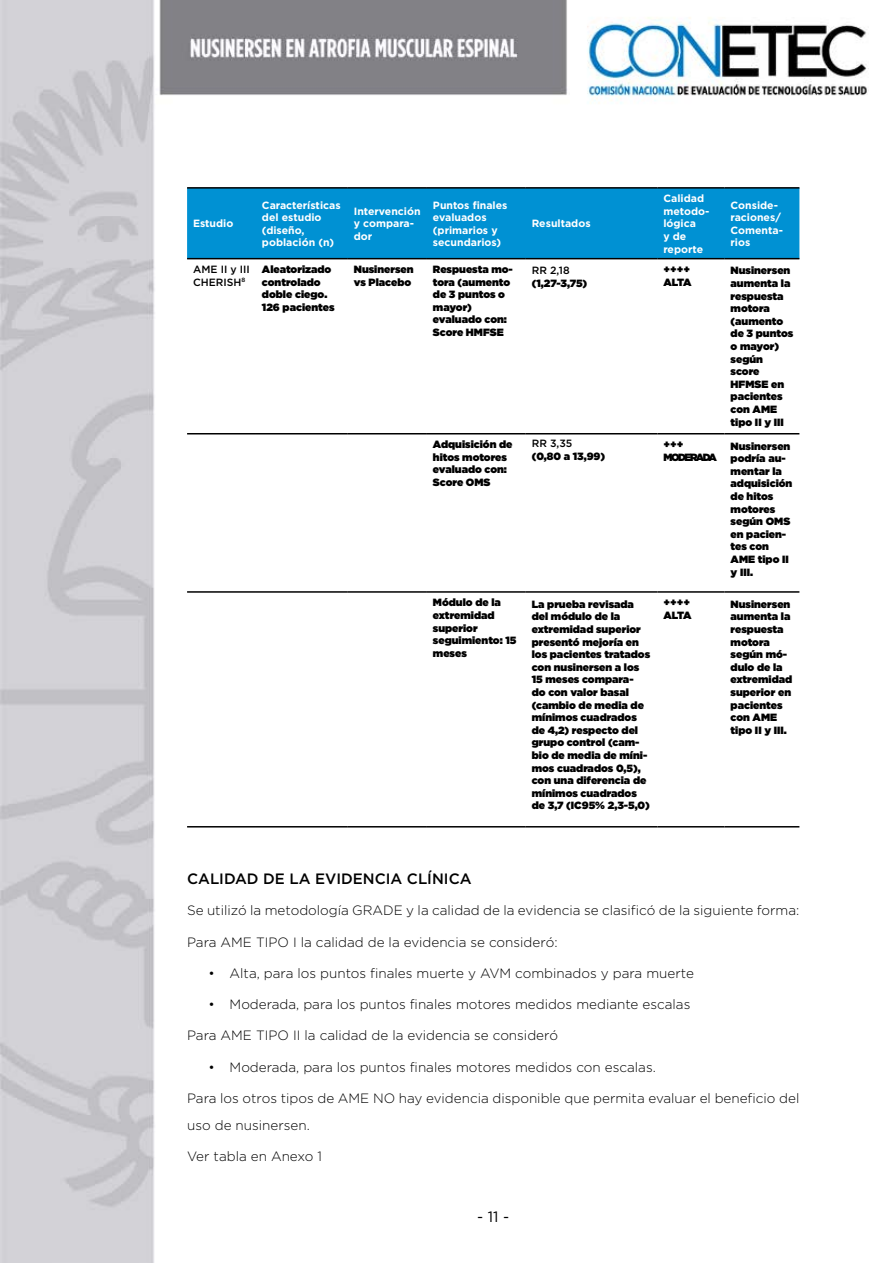
<style>
.page{position:relative;width:893px;height:1263px;background:#fff}
.page>*{position:absolute;margin:0;border:0;box-sizing:border-box;transform-origin:0 0}
.t1{font:500 15px "Gotham";color:#000}
.t2{font:15px "Gotham";color:#000}
.t3{font:300 13.5px/27px "Gotham";color:#000}
.t4{font:900 10.5px/12.6px "Gotham";color:#000}
.t5{font:700 10.5px/12.6px "Gotham";color:#fff}
.t6{font:500 10.5px/12.6px "Gotham";color:#000}
.t7{font:900 10.5px/12.6px "Gotham";letter-spacing:-.14em;color:#000}
</style>
<div class="page">
<img style="left:0;top:0;width:869px;height:1262px">
<div style="left:187px;top:189px;width:612px;height:69px;background:#0091d3"></div>
<hr style="left:187px;top:187px;width:69px;height:2px;background:#000">
<hr style="left:256px;top:187px;width:92px;height:2px;background:#000">
<hr style="left:348px;top:187px;width:79px;height:2px;background:#000">
<hr style="left:427px;top:187px;width:99px;height:2px;background:#000">
<hr style="left:526px;top:187px;width:131px;height:2px;background:#000">
<hr style="left:657px;top:187px;width:68px;height:2px;background:#000">
<hr style="left:725px;top:187px;width:74px;height:2px;background:#000">
<hr style="left:187px;top:258px;width:69px;height:1px;background:#000">
<hr style="left:256px;top:258px;width:92px;height:1px;background:#000">
<hr style="left:348px;top:258px;width:79px;height:1px;background:#000">
<hr style="left:427px;top:258px;width:99px;height:1px;background:#000">
<hr style="left:526px;top:258px;width:131px;height:1px;background:#000">
<hr style="left:657px;top:258px;width:68px;height:1px;background:#000">
<hr style="left:725px;top:258px;width:74px;height:1px;background:#000">
<hr style="left:187px;top:433px;width:69px;height:1px;background:#000">
<hr style="left:256px;top:433px;width:92px;height:1px;background:#000">
<hr style="left:348px;top:433px;width:79px;height:1px;background:#000">
<hr style="left:427px;top:433px;width:99px;height:1px;background:#000">
<hr style="left:526px;top:433px;width:131px;height:1px;background:#000">
<hr style="left:657px;top:433px;width:68px;height:1px;background:#000">
<hr style="left:725px;top:433px;width:74px;height:1px;background:#000">
<hr style="left:187px;top:591px;width:69px;height:2px;background:#000">
<hr style="left:256px;top:591px;width:92px;height:2px;background:#000">
<hr style="left:348px;top:591px;width:79px;height:2px;background:#000">
<hr style="left:427px;top:591px;width:99px;height:2px;background:#000">
<hr style="left:526px;top:591px;width:131px;height:2px;background:#000">
<hr style="left:657px;top:591px;width:68px;height:2px;background:#000">
<hr style="left:725px;top:591px;width:74px;height:2px;background:#000">
<hr style="left:187px;top:826px;width:69px;height:1px;background:#000">
<hr style="left:256px;top:826px;width:92px;height:1px;background:#000">
<hr style="left:348px;top:826px;width:79px;height:1px;background:#000">
<hr style="left:427px;top:826px;width:99px;height:1px;background:#000">
<hr style="left:526px;top:826px;width:131px;height:1px;background:#000">
<hr style="left:657px;top:826px;width:68px;height:1px;background:#000">
<hr style="left:725px;top:826px;width:74px;height:1px;background:#000">
<p class="t5" style="left:193px;top:217px;width:42px">Estudio</p>
<p class="t5" style="left:262px;top:198px;width:80px">Características del estudio (diseño, población (n)</p>
<p class="t5" style="left:354px;top:205px;width:68px">Intervención y compara&shy;dor</p>
<p class="t5" style="left:433px;top:198px;width:76px">Puntos finales evaluados (primarios y secundarios)</p>
<p class="t5" style="left:532px;top:217px;width:60px">Resultados</p>
<p class="t6" style="left:193px;top:263px;width:58px">AME II y III<br>CHERISH<sup>8</sup></p>
<p class="t4" style="left:262px;top:263px;width:74px">Aleatorizado controlado doble ciego.<br>126 pacientes</p>
<p class="t4" style="left:354px;top:263px;width:61px">Nusinersen vs Placebo</p>
<p class="t4" style="left:433px;top:263px;width:81px">Respuesta mo&shy;tora (aumento de 3 puntos o mayor) evaluado con:<br>Score HMFSE</p>
<p class="t6" style="left:532px;top:264px;width:39px">RR 2,18</p>
<p class="t4" style="left:532px;top:277px;width:57px">(1,27-3,75)</p>
<p class="t5" style="left:663px;top:192px;width:47px">Calidad metodo&shy;lógica<br>y de reporte</p>
<p class="t5" style="left:731px;top:198px;width:54px">Conside&shy;raciones/<br>Comenta&shy;rios</p>
<p class="t4" style="left:663px;top:263px;width:30px">++++<br>ALTA</p>
<p class="t4" style="left:731px;top:264px;width:64px">Nusinersen aumenta la respuesta motora (aumento de 3 puntos o mayor) según score<br>HFMSE en pacientes con AME tipo II y III</p>
<p class="t4" style="left:433px;top:438px;width:81px">Adquisición de hitos motores evaluado con:<br>Score OMS</p>
<p class="t6" style="left:532px;top:437px;width:42px">RR 3,35</p>
<p class="t4" style="left:532px;top:450px;width:75px">(0,80 a 13,99)</p>
<p class="t7" style="left:663px;top:438px;width:55px">+++<br>MODERADA</p>
<p class="t4" style="left:731px;top:439px;width:63px">Nusinersen podría au&shy;mentar la adquisición de hitos motores según OMS en pacien&shy;tes con<br>AME tipo II y III.</p>
<p class="t4" style="left:433px;top:596px;width:85px">Módulo de la extremidad superior seguimiento: 15 meses</p>
<p class="t4" style="left:532px;top:597px;width:120px">La prueba revisada del módulo de la extremidad superior presentó mejoría en los pacientes tratados con nusinersen a los<br>15 meses compara-<br>do con valor basal (cambio de media de mínimos cuadrados de 4,2) respecto del grupo control (cam&shy;bio de media de míni&shy;mos cuadrados 0,5), con una diferencia de mínimos cuadrados de 3,7 (IC95% 2,3-5,0)</p>
<p class="t4" style="left:663px;top:596px;width:30px">++++<br>ALTA</p>
<p class="t4" style="left:731px;top:597px;width:63px">Nusinersen aumenta la respuesta motora según mó&shy;dulo de la extremidad superior en pacientes con AME tipo II y III.</p>
<h1 class="t1" style="left:187px;top:870px;width:286px">CALIDAD DE LA EVIDENCIA CLÍNICA</h1>
<p class="t3" style="left:187px;top:897px;width:614px">Se utilizó la metodología GRADE y la calidad de la evidencia se clasificó de la siguiente forma:</p>
<p class="t3" style="left:187px;top:928px;width:372px">Para AME TIPO I la calidad de la evidencia se consideró:</p>
<p class="t3" style="left:208px;top:959px;width:487px">• Alta, para los puntos finales muerte y AVM combinados y para muerte</p>
<p class="t3" style="left:208px;top:990px;width:484px">• Moderada, para los puntos finales motores medidos mediante escalas</p>
<p class="t3" style="left:187px;top:1022px;width:373px">Para AME TIPO II la calidad de la evidencia se consideró</p>
<p class="t3" style="left:208px;top:1053px;width:449px">• Moderada, para los puntos finales motores medidos con escalas.</p>
<p class="t3" style="left:187px;top:1084px;width:614px">Para los otros tipos de AME NO hay evidencia disponible que permita evaluar el beneficio del uso de nusinersen.</p>
<p class="t3" style="left:187px;top:1143px;width:136px">Ver tabla en Anexo 1</p>
<h1 class="t2" style="left:477px;top:1208px;width:33px">- 11 -</h1>
</div>
